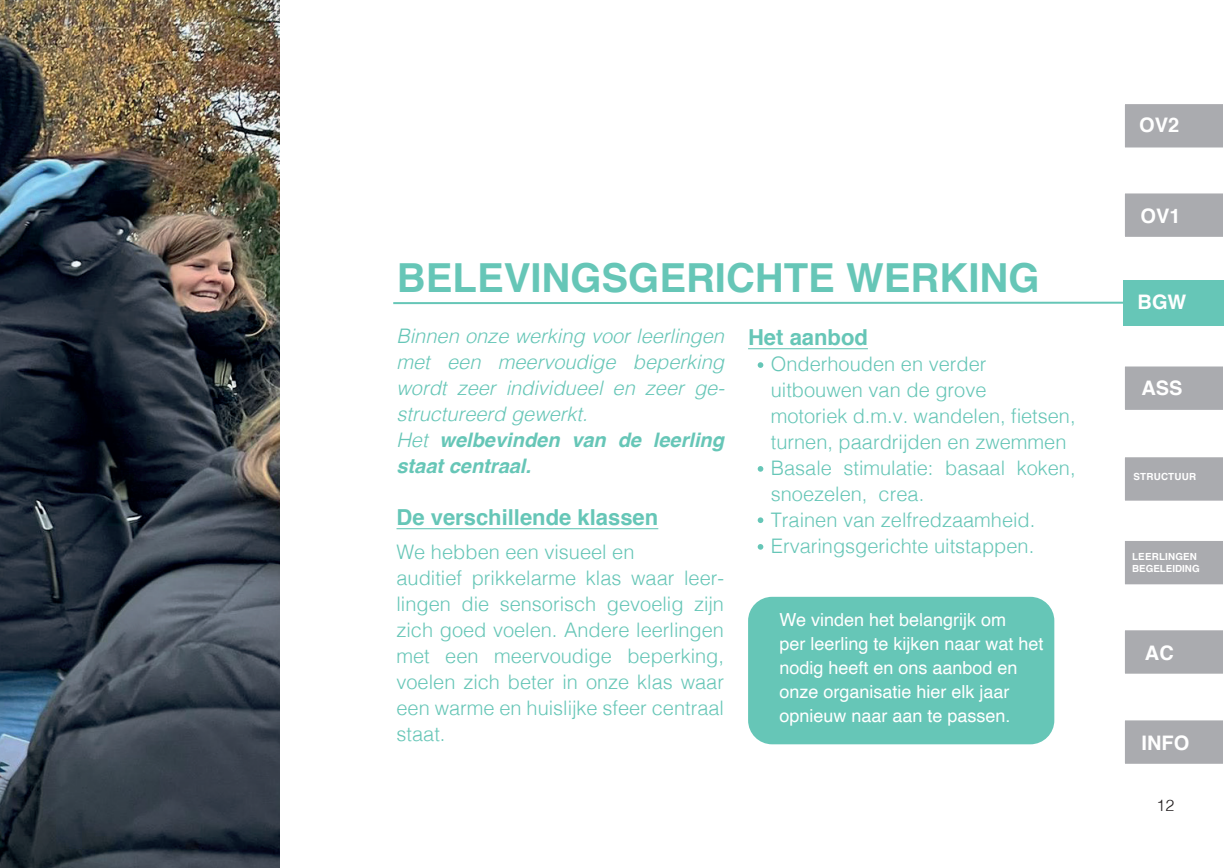
<style>
.page{position:relative;width:1225px;height:868px;background:#fff}
.page>*{position:absolute;margin:0;border:0;box-sizing:border-box;transform-origin:0 0}
.t1{font:700 40px "Helvetica";color:#66c6b7}
.t2{font:700 22px "Helvetica";color:#66c6b7}
.t3{font:300 20px/26px "Helvetica";color:#66c6b7}
.t4{font:italic 300 20px/26px "Helvetica";color:#66c6b7}
.t5{font:700 20px "Helvetica";color:#fff}
.t6{font:18px/24px "Helvetica";color:#fff}
.t7{font:300 16px "Helvetica";color:#231f20}
.t8{font:700 9.8px/11.8px "Helvetica";color:#fff}
.t9{font:700 9.8px "Helvetica";letter-spacing:.02em;color:#fff}
.s1{font-weight:700}
</style>
<div class="page">
<hr style="left:396px;top:528px;width:262px;height:1px;background:#66c6b7">
<hr style="left:748px;top:348px;width:120px;height:1px;background:#66c6b7">
<div style="left:748px;top:596px;width:306px;height:148px;background:#66c6b7;border-radius:24px"></div>
<hr style="left:393px;top:301px;width:748px;height:3px;background:#66c6b7">
<img style="left:0;top:0;width:279px;height:867px">
<div style="left:1124px;top:103px;width:100px;height:45px;background:#aaabaf"></div>
<div style="left:1123px;top:102px;width:102px;height:47px;border:2px solid #fff"></div>
<div style="left:1124px;top:192px;width:100px;height:46px;background:#aaabaf"></div>
<div style="left:1123px;top:191px;width:102px;height:48px;border:2px solid #fff"></div>
<div style="left:1124px;top:280px;width:100px;height:46px;background:#66c6b7"></div>
<div style="left:1124px;top:365px;width:100px;height:46px;background:#aaabaf"></div>
<div style="left:1123px;top:364px;width:102px;height:48px;border:2px solid #fff"></div>
<div style="left:1124px;top:456px;width:100px;height:45px;background:#aaabaf"></div>
<div style="left:1123px;top:455px;width:102px;height:47px;border:2px solid #fff"></div>
<div style="left:1124px;top:540px;width:100px;height:45px;background:#aaabaf"></div>
<div style="left:1123px;top:539px;width:102px;height:47px;border:2px solid #fff"></div>
<div style="left:1124px;top:629px;width:100px;height:45px;background:#aaabaf"></div>
<div style="left:1123px;top:628px;width:102px;height:47px;border:2px solid #fff"></div>
<div style="left:1124px;top:719px;width:100px;height:45px;background:#aaabaf"></div>
<div style="left:1123px;top:718px;width:102px;height:47px;border:2px solid #fff"></div>
<svg style="left:757px;top:362px;width:6px;height:6px"></svg>
<svg style="left:757px;top:517px;width:6px;height:6px"></svg>
<svg style="left:757px;top:466px;width:6px;height:5px"></svg>
<svg style="left:757px;top:544px;width:6px;height:5px"></svg>
<h1 class="t1" style="left:397px;top:262px;width:644px">BELEVINGSGERICHTE WERKING</h1>
<p class="t4" style="left:396px;top:324px;width:329px">Binnen onze werking voor leerlingen met een meervoudige beperking wordt zeer individueel en zeer ge&shy;structureerd gewerkt.<br>Het <span class="s1">welbevinden van de leerling staat centraal.</span></p>
<p class="t2" style="left:396px;top:508px;width:263px">De verschillende klassen</p>
<p class="t3" style="left:396px;top:540px;width:329px">We hebben een visueel en<br>auditief prikkelarme klas waar leer&shy;lingen die sensorisch gevoelig zijn zich goed voelen. Andere leerlingen met een meervoudige beperking, voelen zich beter in onze klas waar een warme en huislijke sfeer centraal staat.</p>
<p class="t2" style="left:748px;top:328px;width:121px">Het aanbod</p>
<p class="t3" style="left:771px;top:352px;width:306px">Onderhouden en verder uitbouwen van de grove<br>motoriek d.m.v. wandelen, fietsen, turnen, paardrijden en zwemmen<br>Basale stimulatie: basaal koken, snoezelen, crea.<br>Trainen van zelfredzaamheid.<br>Ervaringsgerichte uitstappen.</p>
<p class="t6" style="left:779px;top:609px;width:266px">We vinden het belangrijk om<br>per leerling te kijken naar wat het nodig heeft en ons aanbod en onze organisatie hier elk jaar opnieuw naar aan te passen.</p>
<p class="t5" style="left:1139px;top:117px;width:42px">OV2</p>
<p class="t5" style="left:1140px;top:208px;width:42px">OV1</p>
<p class="t5" style="left:1137px;top:294px;width:50px">BGW</p>
<p class="t5" style="left:1141px;top:380px;width:43px">ASS</p>
<p class="t9" style="left:1133px;top:472px;width:64px">STRUCTUUR</p>
<p class="t8" style="left:1132px;top:551px;width:69px">LEERLINGEN<br>BEGELEIDING</p>
<p class="t5" style="left:1145px;top:644px;width:30px">AC</p>
<p class="t5" style="left:1141px;top:735px;width:49px">INFO</p>
<p class="t7" style="left:1156px;top:799px;width:19px">12</p>
</div>
